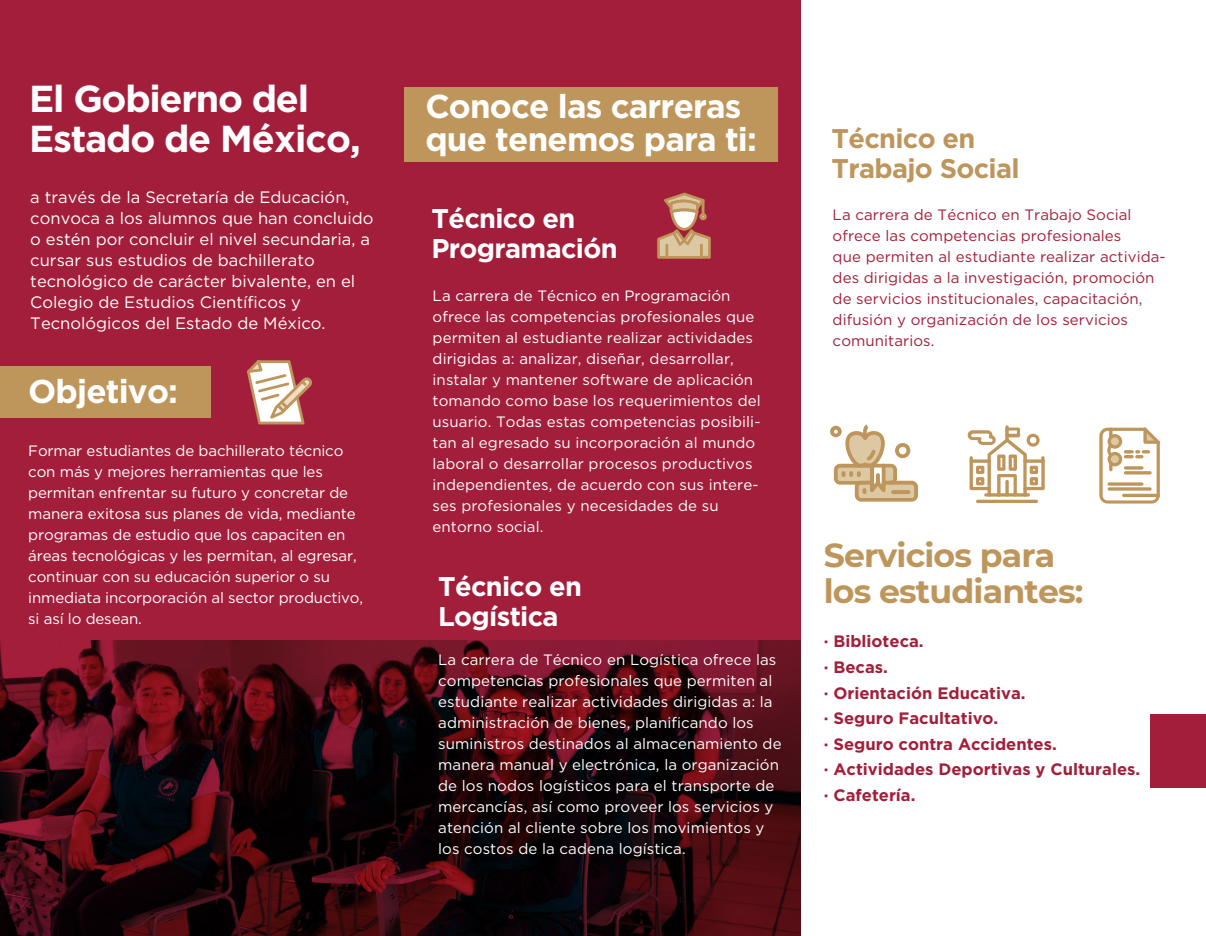
<style>
.page{position:relative;width:1206px;height:936px;background:#fff}
.page>*{position:absolute;margin:0;border:0;box-sizing:border-box;transform-origin:0 0}
.t1{font:700 37.5px/39.3px "Gotham";letter-spacing:-.035em;color:#fff}
.t2{font:700 33px/33px "Gotham";letter-spacing:-.025em;color:#fff}
.t3{font:700 33px/36px "Montserrat";letter-spacing:-.025em;color:#be965c}
.t4{font:700 27px/30px "Gotham";letter-spacing:-.025em;color:#fff}
.t5{font:700 27px/30px "Gotham";letter-spacing:-.025em;color:#be965c}
.t6{font:16.5px/21px "Gotham";color:#fff}
.t7{font:700 16.5px/25.5px "Gotham";color:#a31e3a}
.t8{font:15px/21px "Gotham";letter-spacing:.005em;color:#fff}
.t9{font:15px/21px "Gotham";letter-spacing:.005em;color:#a31e3a}
</style>
<div class="page">
<div style="left:1150px;top:713px;width:55px;height:74px;background:#a31e3a"></div>
<div style="left:0;top:0;width:800px;height:935px;background:#a31e3a"></div>
<svg style="left:830px;top:424px;width:87px;height:77px"></svg>
<svg style="left:975px;top:499px;width:62px;height:4px"></svg>
<svg style="left:967px;top:425px;width:77px;height:71px"></svg>
<svg style="left:1099px;top:427px;width:60px;height:76px"></svg>
<svg style="left:247px;top:360px;width:65px;height:64px"></svg>
<svg style="left:657px;top:192px;width:53px;height:66px"></svg>
<div style="left:404px;top:88px;width:374px;height:74px;background:#be965c"></div>
<img style="left:0;top:640px;width:800px;height:295px">
<div style="left:0;top:366px;width:211px;height:51px;background:#be965c"></div>
<h1 class="t1" style="left:29px;top:79px;width:333px">El Gobierno del<br>Estado de México,</h1>
<h2 class="t2" style="left:425px;top:89px;width:333px">Conoce las carreras que tenemos para ti:</h2>
<p class="t6" style="left:30px;top:186px;width:344px">a través de la Secretaría de Educación, convoca a los alumnos que han concluido o estén por concluir el nivel secundaria, a cursar sus estudios de bachillerato tecnológico de carácter bivalente, en el Colegio de Estudios Científicos y Tecnológicos del Estado de México.</p>
<h2 class="t2" style="left:28px;top:374px;width:151px">Objetivo:</h2>
<p class="t8" style="left:28px;top:439px;width:336px">Formar estudiantes de bachillerato técnico con más y mejores herramientas que les permitan enfrentar su futuro y concretar de manera exitosa sus planes de vida, mediante programas de estudio que los capaciten en áreas tecnológicas y les permitan, al egresar, continuar con su educación superior o su inmediata incorporación al sector productivo, si así lo desean.</p>
<h3 class="t4" style="left:431px;top:203px;width:187px">Técnico en<br>Programación</h3>
<p class="t8" style="left:432px;top:284px;width:329px">La carrera de Técnico en Programación ofrece las competencias profesionales que permiten al estudiante realizar actividades dirigidas a: analizar, diseñar, desarrollar, instalar y mantener software de aplicación tomando como base los requerimientos del usuario. Todas estas competencias posibili&shy;tan al egresado su incorporación al mundo laboral o desarrollar procesos productivos independientes, de acuerdo con sus intere&shy;ses profesionales y necesidades de su entorno social.</p>
<h3 class="t4" style="left:438px;top:571px;width:145px">Técnico en<br>Logística</h3>
<p class="t8" style="left:438px;top:648px;width:345px">La carrera de Técnico en Logística ofrece las competencias profesionales que permiten al estudiante realizar actividades dirigidas a: la administración de bienes, planificando los suministros destinados al almacenamiento de manera manual y electrónica, la organización de los nodos logísticos para el transporte de mercancías, así como proveer los servicios y atención al cliente sobre los movimientos y los costos de la cadena logística.</p>
<h3 class="t5" style="left:831px;top:123px;width:189px">Técnico en<br>Trabajo Social</h3>
<p class="t9" style="left:832px;top:203px;width:334px">La carrera de Técnico en Trabajo Social ofrece las competencias profesionales<br>que permiten al estudiante realizar activida&shy;des dirigidas a la investigación, promoción de servicios institucionales, capacitación, difusión y organización de los servicios comunitarios.</p>
<h2 class="t3" style="left:823px;top:535px;width:261px">Servicios para los estudiantes:</h2>
<p class="t7" style="left:823px;top:628px;width:318px">· Biblioteca.<br>· Becas.<br>· Orientación Educativa.<br>· Seguro Facultativo.<br>· Seguro contra Accidentes.<br>· Actividades Deportivas y Culturales. · Cafetería.</p>
</div>
